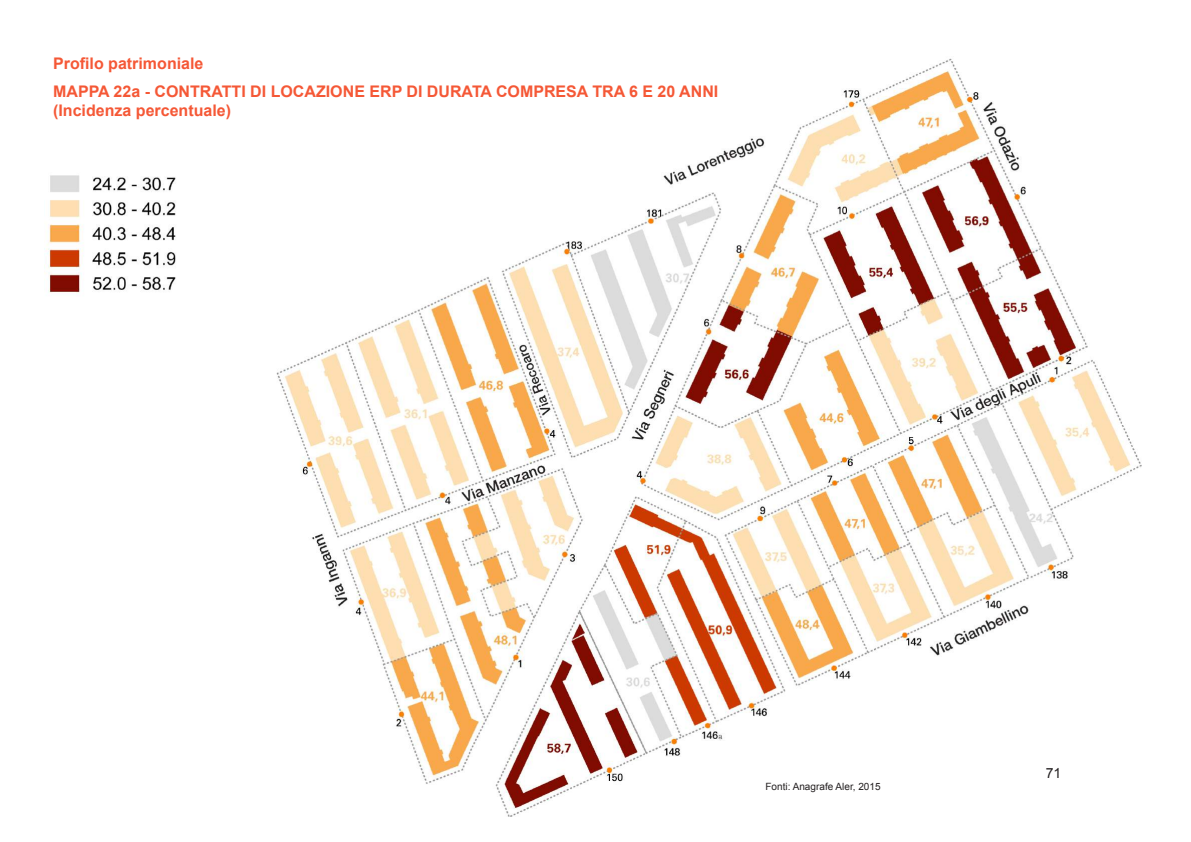
<style>
.page{position:relative;width:1191px;height:842px;background:#fff}
.page>*{position:absolute;margin:0;border:0;box-sizing:border-box;transform-origin:0 0}
.t1{font:700 16px/19.2px "Arial";color:#f55836}
.t2{font:14px "Arial";color:#231f20}
.t3{font:10px "Arial";color:#231f20}
</style>
<div class="page">
<img style="left:46px;top:58px;width:1096px;height:759px">
<p class="t1" style="left:53px;top:53px;width:152px">Profilo patrimoniale</p>
<p class="t1" style="left:53px;top:82px;width:666px">MAPPA 22a - CONTRATTI DI LOCAZIONE ERP DI DURATA COMPRESA TRA 6 E 20 ANNI (Incidenza percentuale)</p>
<p class="t3" style="left:765px;top:781px;width:117px">Fonti: Anagrafe Aler, 2015</p>
<p class="t2" style="left:1045px;top:765px;width:17px">71</p>
</div>
